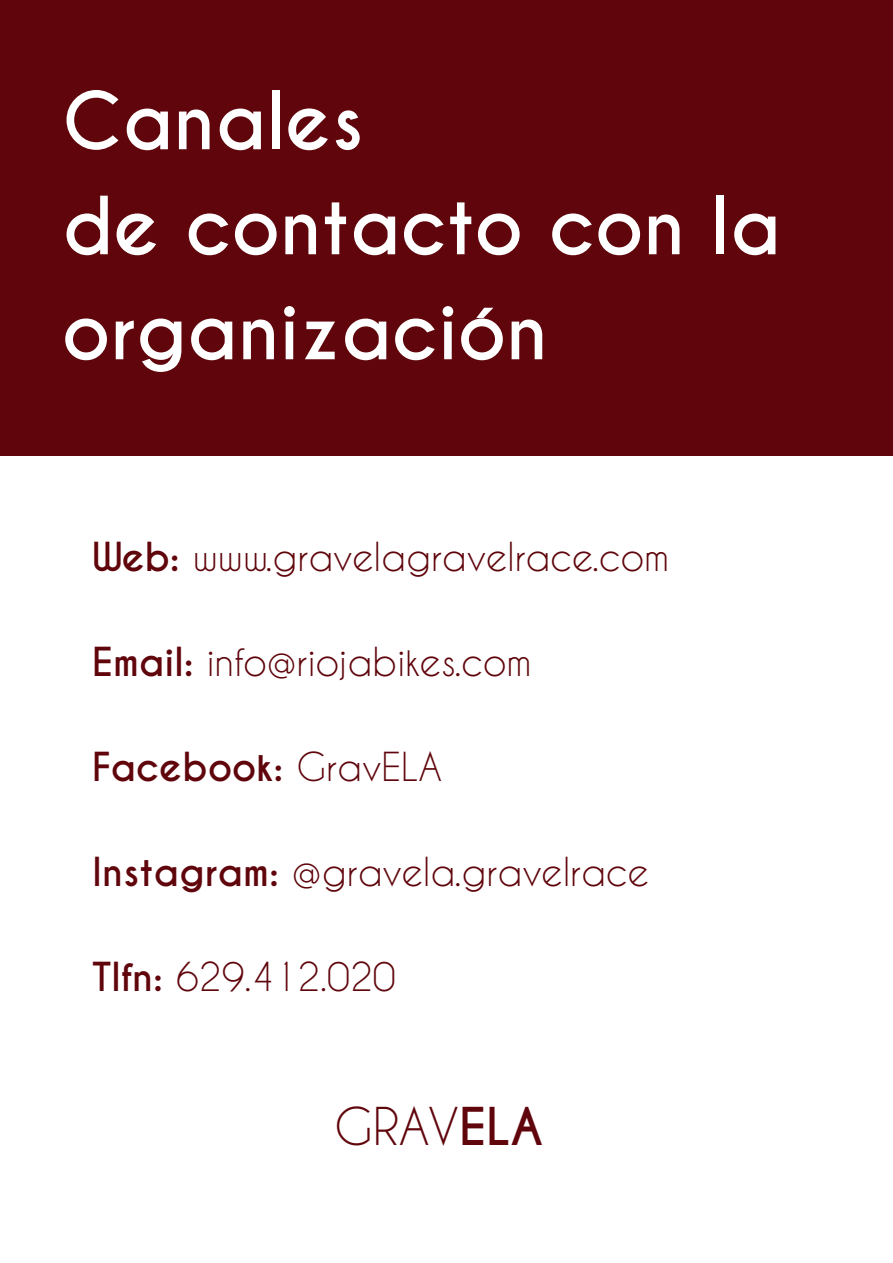
<style>
.page{position:relative;width:893px;height:1263px;background:#fff}
.page>*{position:absolute;margin:0;border:0;box-sizing:border-box;transform-origin:0 0}
.t1{font:700 75px/105px "Caviar Dreams";color:#fff}
.t2{font:48.9px "Caviar Dreams";color:#5f050b}
.t3{font:37.5px "Caviar Dreams";color:#5f050b}
.t4{font:700 37.5px "Caviar Dreams";color:#5f050b}
.s1{font-weight:700}
.s2{font-weight:400}
</style>
<div class="page">
<div style="left:0;top:0;width:893px;height:455px;background:#5f050b"></div>
<h1 class="t1" style="left:62px;top:71px;width:720px">Canales<br>de contacto con la organización</h1>
<p class="t3" style="left:92px;top:534px;width:579px"><span class="s1">Web:</span> www.gravelagravelrace.com</p>
<p class="t3" style="left:92px;top:639px;width:441px"><span class="s1">Email:</span> info@riojabikes.com</p>
<p class="t4" style="left:92px;top:744px;width:351px">Facebook: <span class="s2">GravELA</span></p>
<p class="t3" style="left:92px;top:849px;width:558px"><span class="s1">Instagram:</span> @gravela.gravelrace</p>
<p class="t3" style="left:92px;top:954px;width:305px"><span class="s1">Tlfn:</span> 629.412.020</p>
<h2 class="t2" style="left:334px;top:1097px;width:211px">GRAV<span class="s1">ELA</span></h2>
</div>
